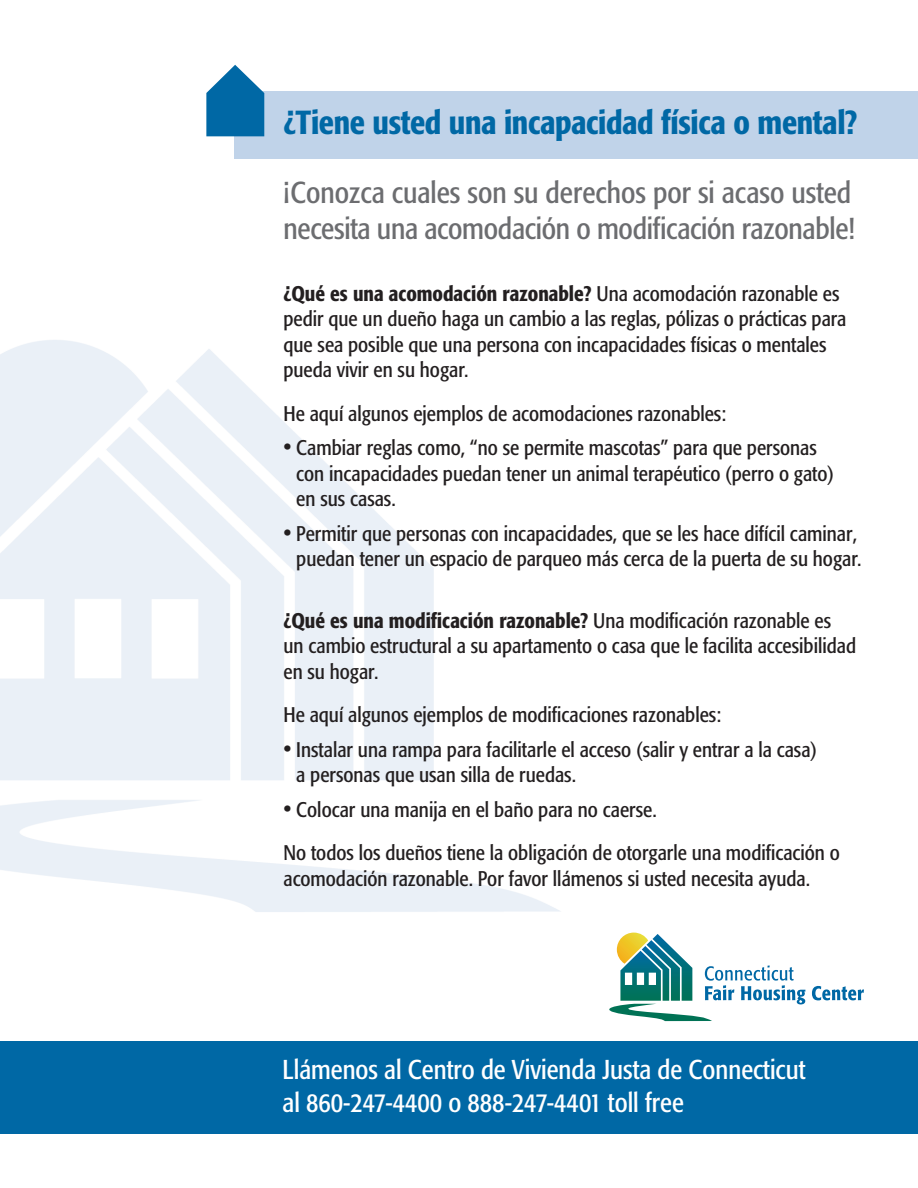
<style>
.page{position:relative;width:918px;height:1188px;background:#fff}
.page>*{position:absolute;margin:0;border:0;box-sizing:border-box;transform-origin:0 0}
.t1{font:500 condensed 33px "Formata";letter-spacing:-.01em;color:#0068a5}
.Subhead_after_Questi{font:condensed 30px/36px "Formata";letter-spacing:-.01em;color:#6c6d70}
.t2{font:condensed 27px/33px "Formata";color:#fff}
.Text{font:condensed 21px/25.5px "Formata";color:#231f20}
.Bulleted_Text{font:condensed 21px/25.5px "Formata";color:#231f20}
.s1{font-weight:500}
.s2{font-size:24px}
</style>
<div class="page">
<div style="left:0;top:1042px;width:918px;height:92px;background:#0068a5"></div>
<svg style="left:609px;top:933px;width:196px;height:88px"></svg>
<svg style="left:812px;top:986px;width:52px;height:14px"></svg>
<div style="left:234px;top:91px;width:684px;height:67px;background:#c0d3e9"></div>
<svg style="left:206px;top:65px;width:58px;height:71px"></svg>
<p class="t1" style="left:284px;top:102px;width:576px">¿Tiene usted una incapacidad física o mental?</p>
<p class="Subhead_after_Questi" style="left:284px;top:175px;width:573px">¡Conozca cuales son su derechos por si acaso usted necesita una acomodación o modificación razonable!</p>
<p class="Text" style="left:284px;top:281px;width:564px"><span class="s1">¿Qué es una acomodación razonable?</span> Una acomodación razonable es pedir que un dueño haga un cambio a las reglas, pólizas o prácticas para que sea posible que una persona con incapacidades físicas o mentales pueda vivir en su hogar.</p>
<p class="Bulleted_Text" style="left:284px;top:401px;width:444px">He aquí algunos ejemplos de acomodaciones razonables:</p>
<p class="Bulleted_Text" style="left:296px;top:435px;width:539px;text-indent:-13px"><span class="s2">•</span> Cambiar reglas como, “no se permite mascotas” para que personas con incapacidades puedan tener un animal terapéutico (perro o gato) en sus casas.</p>
<p class="Text" style="left:284px;top:521px;width:579px;text-align:right"><span class="s2">•</span> Permitir que personas con incapacidades, que se les hace difícil caminar, puedan tener un espacio de parqueo más cerca de la puerta de su hogar.</p>
<p class="Text" style="left:284px;top:608px;width:574px"><span class="s1">¿Qué es una modificación razonable?</span> Una modificación razonable es un cambio estructural a su apartamento o casa que le facilita accesibilidad en su hogar.</p>
<p class="Bulleted_Text" style="left:284px;top:702px;width:439px">He aquí algunos ejemplos de modificaciones razonables:</p>
<p class="Bulleted_Text" style="left:296px;top:737px;width:522px;text-indent:-13px"><span class="s2">•</span> Instalar una rampa para facilitarle el acceso (salir y entrar a la casa) a personas que usan silla de ruedas.</p>
<p class="Text" style="left:284px;top:797px;width:375px"><span class="s2">•</span> Colocar una manija en el baño para no caerse.</p>
<p class="Text" style="left:284px;top:840px;width:558px">No todos los dueños tiene la obligación de otorgarle una modificación o acomodación razonable. Por favor llámenos si usted necesita ayuda.</p>
<p class="t2" style="left:283px;top:1053px;width:524px">Llámenos al Centro de Vivienda Justa de Connecticut al 860-247-4400 o 888-247-4401 toll free</p>
</div>
